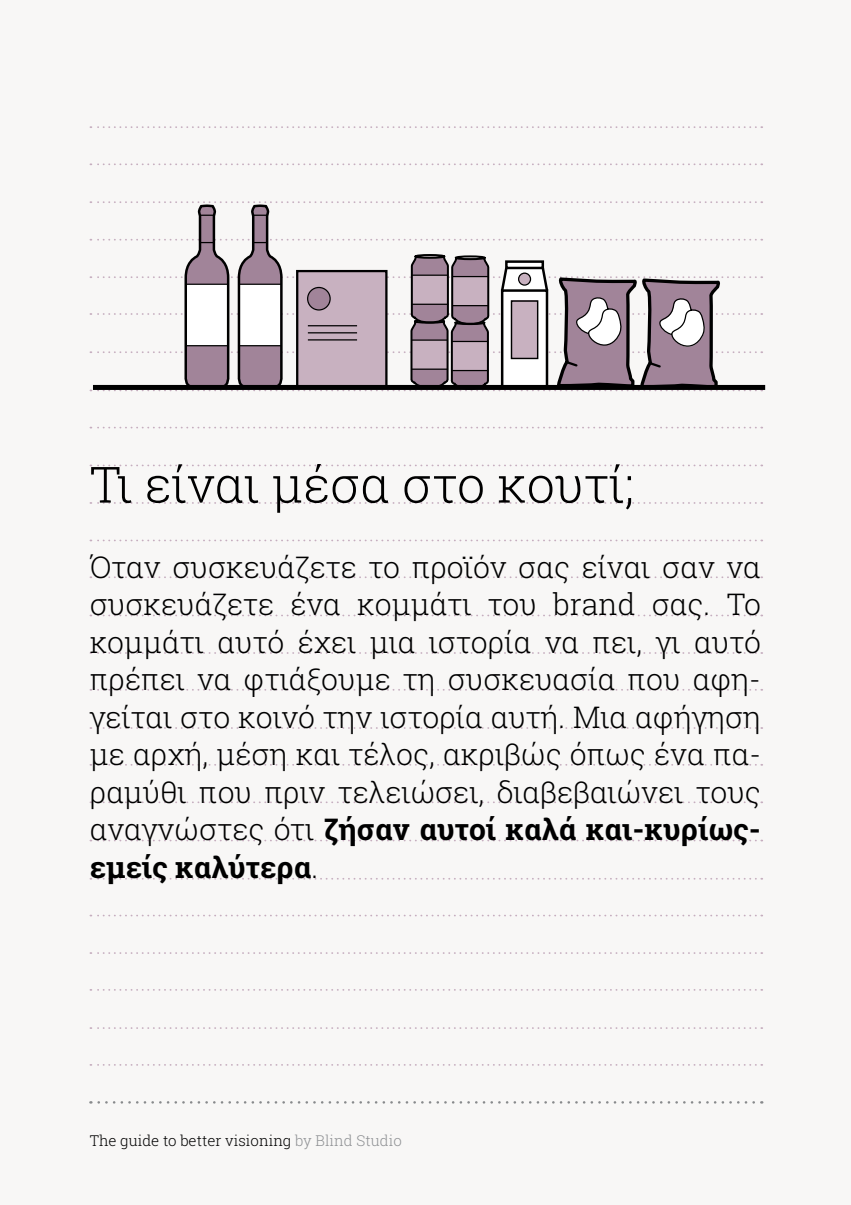
<style>
.page{position:relative;width:851px;height:1205px;background:#fff}
.page>*{position:absolute;margin:0;border:0;box-sizing:border-box;transform-origin:0 0}
.t1{font:300 50px "Roboto Slab";color:#000}
.t2{font:300 30px/37.5px "Roboto Slab";color:#000;text-align:justify}
.t3{font:300 15px "Roboto Slab";color:#000}
.s1{font-weight:700}
.s2{color:#8f9194}
</style>
<div class="page">
<div style="left:0;top:0;width:850px;height:1205px;background:#f8f7f6"></div>
<svg style="left:90px;top:1101px;width:663px;height:2px"></svg>
<svg style="left:90px;top:952px;width:661px;height:2px"></svg>
<svg style="left:90px;top:801px;width:662px;height:2px"></svg>
<svg style="left:90px;top:652px;width:661px;height:2px"></svg>
<svg style="left:90px;top:502px;width:661px;height:2px"></svg>
<svg style="left:90px;top:1064px;width:661px;height:2px"></svg>
<svg style="left:90px;top:914px;width:662px;height:2px"></svg>
<svg style="left:90px;top:764px;width:661px;height:2px"></svg>
<svg style="left:90px;top:614px;width:662px;height:2px"></svg>
<svg style="left:90px;top:464px;width:662px;height:2px"></svg>
<svg style="left:90px;top:1027px;width:661px;height:2px"></svg>
<svg style="left:90px;top:878px;width:661px;height:1px"></svg>
<svg style="left:90px;top:727px;width:661px;height:2px"></svg>
<svg style="left:90px;top:576px;width:661px;height:2px"></svg>
<svg style="left:90px;top:427px;width:662px;height:1px"></svg>
<svg style="left:90px;top:163px;width:662px;height:2px"></svg>
<svg style="left:90px;top:989px;width:661px;height:2px"></svg>
<svg style="left:90px;top:839px;width:662px;height:2px"></svg>
<svg style="left:90px;top:689px;width:661px;height:2px"></svg>
<svg style="left:90px;top:539px;width:662px;height:2px"></svg>
<svg style="left:90px;top:126px;width:661px;height:2px"></svg>
<svg style="left:90px;top:201px;width:665px;height:190px"></svg>
<h1 class="t1" style="left:90px;top:450px;width:545px">Τι είναι μέσα στο κουτί;</h1>
<p class="t2" style="left:90px;top:547px;width:672px">Όταν συσκευάζετε το προϊόν σας είναι σαν να συσκευάζετε ένα κομμάτι του brand σας. Το κομμάτι αυτό έχει μια ιστορία να πει, γι αυτό πρέπει να φτιάξουμε τη συσκευασία που αφη&shy;γείται στο κοινό την ιστορία αυτή. Μια αφήγηση με αρχή, μέση και τέλος, ακριβώς όπως ένα πα&shy;ραμύθι που πριν τελειώσει, διαβεβαιώνει τους αναγνώστες ότι <span class="s1">ζήσαν αυτοί καλά και-κυρίως&shy;εμείς καλύτερα</span>.</p>
<p class="t3" style="left:90px;top:1130px;width:313px">The guide to better visioning <span class="s2">by Blind Studio</span></p>
</div>
